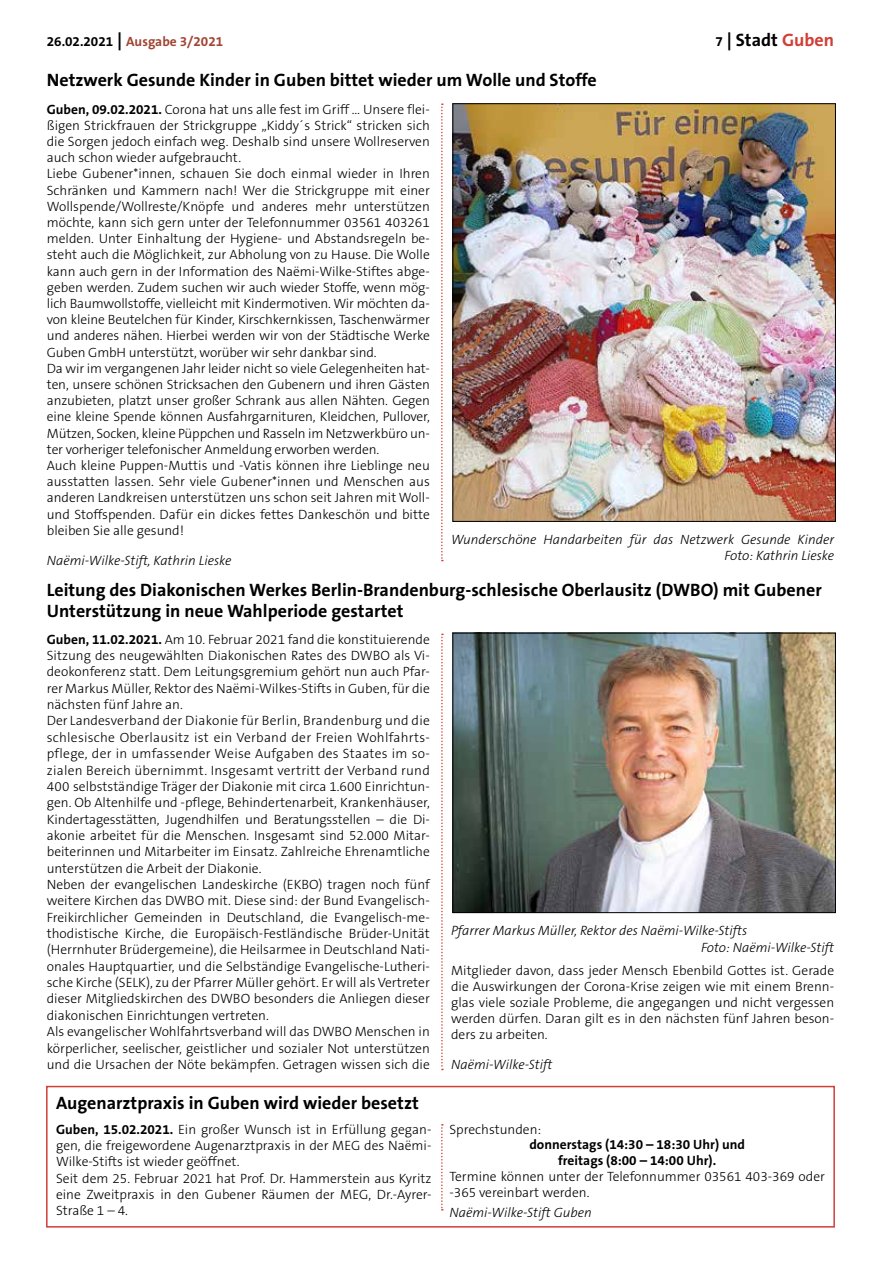
<style>
.page{position:relative;width:881px;height:1263px;background:#fff}
.page>*{position:absolute;margin:0;border:0;box-sizing:border-box;transform-origin:0 0}
.t1{font:700 18px/21.6px "The Sans B7";color:#000}
.t2{font:300 13.5px/16.2px "The Sans B3";color:#000}
.t3{font:italic 300 13.5px/16.2px "The Sans B3";color:#000;text-align:right}
.t4{font:700 13.5px/15.8px "The Sans B7";color:#000;text-align:center}
.t5{font:700 13.5px "The Sans B7";color:#a14534}
.s1{color:#000}
.s2{font-size:18px;color:#000}
.s3{font-size:13.5px}
.s4{color:#d13e37}
.s5{font-family:"The Sans B7";font-weight:700}
</style>
<div class="page">
<svg style="left:441px;top:103px;width:1px;height:458px"></svg>
<img style="left:454px;top:105px;width:379px;height:415px">
<img style="left:454px;top:635px;width:379px;height:276px">
<div style="left:452px;top:633px;width:383px;height:280px;border:1px solid #000"></div>
<div style="left:46px;top:1086px;width:788px;height:141px;border:2px solid #d13e37"></div>
<svg style="left:441px;top:634px;width:2px;height:436px"></svg>
<svg style="left:441px;top:1124px;width:1px;height:86px"></svg>
<p class="t5" style="left:47px;top:34px;width:178px"><span class="s1">26.02.2021</span> <span class="s2">|</span> Ausgabe 3/2021</p>
<h1 class="t1" style="left:715px;top:29px;width:120px"><span class="s3">7</span> | Stadt <span class="s4">Guben</span></h1>
<h1 class="t1" style="left:47px;top:69px;width:551px">Netzwerk Gesunde Kinder in Guben bittet wieder um Wolle und Stoffe</h1>
<p class="t2" style="left:47px;top:101px;width:384px"><span class="s5">Guben, 09.02.2021.</span> Corona hat uns alle fest im Griff … Unsere flei&shy;ßigen Strickfrauen der Strickgruppe „Kiddy´s Strick“ stricken sich die Sorgen jedoch einfach weg. Deshalb sind unsere Wollreserven auch schon wieder aufgebraucht.<br>Liebe Gubener*innen, schauen Sie doch einmal wieder in Ihren Schränken und Kammern nach! Wer die Strickgruppe mit einer Wollspende/Wollreste/Knöpfe und anderes mehr unterstützen möchte, kann sich gern unter der Telefonnummer 03561 403261 melden. Unter Einhaltung der Hygiene- und Abstandsregeln be&shy;steht auch die Möglichkeit, zur Abholung von zu Hause. Die Wolle kann auch gern in der Information des Naëmi-Wilke-Stiftes abge&shy;geben werden. Zudem suchen wir auch wieder Stoffe, wenn mög&shy;lich Baumwollstoffe, vielleicht mit Kindermotiven. Wir möchten da&shy;von kleine Beutelchen für Kinder, Kirschkernkissen, Taschenwärmer und anderes nähen. Hierbei werden wir von der Städtische Werke Guben GmbH unterstützt, worüber wir sehr dankbar sind.<br>Da wir im vergangenen Jahr leider nicht so viele Gelegenheiten hat&shy;ten, unsere schönen Stricksachen den Gubenern und ihren Gästen anzubieten, platzt unser großer Schrank aus allen Nähten. Gegen eine kleine Spende können Ausfahrgarnituren, Kleidchen, Pullover, Mützen, Socken, kleine Püppchen und Rasseln im Netzwerkbüro un&shy;ter vorheriger telefonischer Anmeldung erworben werden.<br>Auch kleine Puppen-Muttis und -Vatis können ihre Lieblinge neu ausstatten lassen. Sehr viele Gubener*innen und Menschen aus anderen Landkreisen unterstützen uns schon seit Jahren mit Woll&shy;und Stoffspenden. Dafür ein dickes fettes Dankeschön und bitte bleiben Sie alle gesund!</p>
<p class="t3" style="left:47px;top:552px;width:186px">Naëmi-Wilke-Stift, Kathrin Lieske</p>
<p class="t3" style="left:451px;top:532px;width:384px">Wunderschöne Handarbeiten für das Netzwerk Gesunde Kinder<br>Foto: Kathrin Lieske</p>
<h1 class="t1" style="left:47px;top:579px;width:776px">Leitung des Diakonischen Werkes Berlin-Brandenburg-schlesische Oberlausitz (DWBO) mit Gubener<br>Unterstützung in neue Wahlperiode gestartet</h1>
<p class="t2" style="left:47px;top:631px;width:384px"><span class="s5">Guben, 11.02.2021.</span> Am 10. Februar 2021 fand die konstituierende Sitzung des neugewählten Diakonischen Rates des DWBO als Vi&shy;deokonferenz statt. Dem Leitungsgremium gehört nun auch Pfar&shy;rer Markus Müller, Rektor des Naëmi-Wilkes-Stifts in Guben, für die nächsten fünf Jahre an.<br>Der Landesverband der Diakonie für Berlin, Brandenburg und die schlesische Oberlausitz ist ein Verband der Freien Wohlfahrts&shy;pflege, der in umfassender Weise Aufgaben des Staates im so&shy;zialen Bereich übernimmt. Insgesamt vertritt der Verband rund 400 selbstständige Träger der Diakonie mit circa 1.600 Einrichtun&shy;gen. Ob Altenhilfe und -pflege, Behindertenarbeit, Krankenhäuser, Kindertagesstätten, Jugendhilfen und Beratungsstellen – die Di&shy;akonie arbeitet für die Menschen. Insgesamt sind 52.000 Mitar&shy;beiterinnen und Mitarbeiter im Einsatz. Zahlreiche Ehrenamtliche unterstützen die Arbeit der Diakonie.<br>Neben der evangelischen Landeskirche (EKBO) tragen noch fünf weitere Kirchen das DWBO mit. Diese sind: der Bund Evangelisch-Freikirchlicher Gemeinden in Deutschland, die Evangelisch-me&shy;thodistische Kirche, die Europäisch-Festländische Brüder-Unität (Herrnhuter Brüdergemeine), die Heilsarmee in Deutschland Nati&shy;onales Hauptquartier, und die Selbständige Evangelische-Lutheri&shy;sche Kirche (SELK), zu der Pfarrer Müller gehört. Er will als Vertreter dieser Mitgliedskirchen des DWBO besonders die Anliegen dieser diakonischen Einrichtungen vertreten.<br>Als evangelischer Wohlfahrtsverband will das DWBO Menschen in körperlicher, seelischer, geistlicher und sozialer Not unterstützen und die Ursachen der Nöte bekämpfen. Getragen wissen sich die</p>
<p class="t3" style="left:700px;top:923px;width:134px;text-align:left;text-indent:-250px">Pfarrer Markus Müller, Rektor des Naëmi-Wilke-Stifts<br>Foto: Naëmi-Wilke-Stift</p>
<p class="t2" style="left:451px;top:962px;width:384px;text-align:justify">Mitglieder davon, dass jeder Mensch Ebenbild Gottes ist. Gerade die Auswirkungen der Corona-Krise zeigen wie mit einem Brenn&shy;glas viele soziale Probleme, die angegangen und nicht vergessen werden dürfen. Daran gilt es in den nächsten fünf Jahren beson&shy;ders zu arbeiten.</p>
<p class="t3" style="left:451px;top:1057px;width:103px">Naëmi-Wilke-Stift</p>
<h1 class="t1" style="left:56px;top:1093px;width:364px">Augenarztpraxis in Guben wird wieder besetzt</h1>
<p class="t2" style="left:56px;top:1122px;width:377px"><span class="s5">Guben, 15.02.2021.</span> Ein großer Wunsch ist in Erfüllung gegan&shy;gen, die freigewordene Augenarztpraxis in der MEG des Naëmi-Wilke-Stifts ist wieder geöffnet.<br>Seit dem 25. Februar 2021 hat Prof. Dr. Hammerstein aus Kyritz eine Zweitpraxis in den Gubener Räumen der MEG, Dr.-Ayrer-Straße 1 – 4.</p>
<p class="t2" style="left:449px;top:1121px;width:93px">Sprechstunden:</p>
<p class="t4" style="left:529px;top:1137px;width:217px">donnerstags (14:30 – 18:30 Uhr) und freitags (8:00 – 14:00 Uhr).</p>
<p class="t2" style="left:449px;top:1169px;width:377px;line-height:15.8px">Termine können unter der Telefonnummer 03561 403-369 oder -365 vereinbart werden.</p>
<p class="t3" style="left:449px;top:1205px;width:144px">Naëmi-Wilke-Stift Guben</p>
</div>
